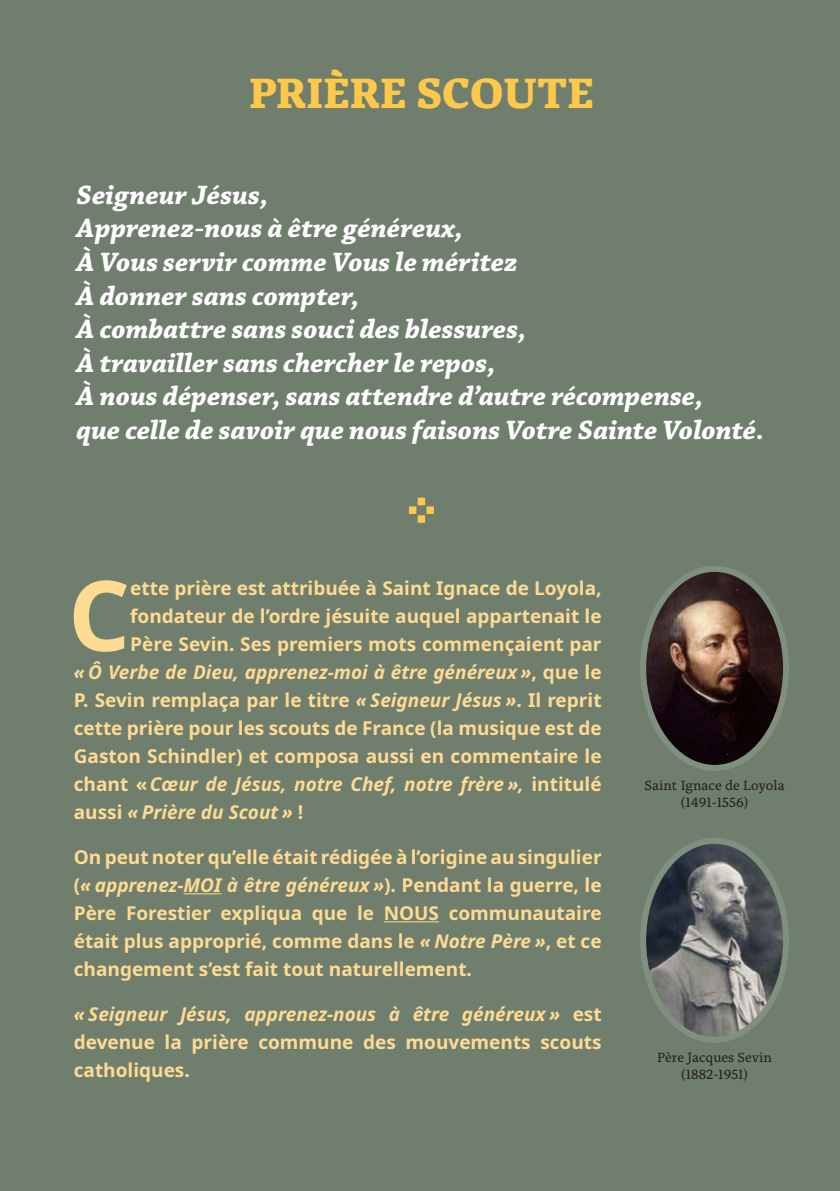
<style>
.page{position:relative;width:840px;height:1191px;background:#fff}
.page>*{position:absolute;margin:0;border:0;box-sizing:border-box;transform-origin:0 0}
.texte_9_5{font:700 97.4px "Noto Sans";color:#fedb93}
.titre{font:700 44.6px "Alda OTCEV";color:#fec94a}
.texte_9_5-2{font:italic 700 28px "Chaparral Pro";color:#fff}
.texte_9_5-3{font:700 19px/28px "Noto Sans";color:#fedb93;text-align:justify}
.texte_9_5-4{font:italic 700 19px "Noto Sans";color:#fedb93}
.t1{font:14px "Alda OTCEV";color:#231f20}
.s1{font-style:normal}
.s2{font-style:italic}
</style>
<div class="page">
<div style="left:0;top:0;width:839px;height:1191px;background:#707e6e"></div>
<hr style="left:183px;top:893px;width:38px;height:1px;background:#fedb93">
<hr style="left:383px;top:921px;width:56px;height:1px;background:#fedb93">
<svg style="left:409px;top:497px;width:24px;height:26px"></svg>
<img style="left:646px;top:844px;width:139px;height:195px">
<div style="left:639px;top:837px;width:149px;height:206px;border:6px solid #7f907e;border-radius:50%"></div>
<img style="left:646px;top:569px;width:139px;height:199px">
<div style="left:639px;top:566px;width:149px;height:205px;border:6px solid #7f907e;border-radius:50%"></div>
<p class="titre" style="left:249px;top:57px;width:346px">PRIÈRE SCOUTE</p>
<p class="texte_9_5-2" style="left:77px;top:178px;width:193px">Seigneur Jésus,</p>
<p class="texte_9_5-2" style="left:77px;top:212px;width:388px">Apprenez-nous à être généreux,</p>
<p class="texte_9_5-2" style="left:77px;top:246px;width:442px">À Vous servir comme Vous le méritez</p>
<p class="texte_9_5-2" style="left:77px;top:279px;width:284px">À donner sans compter,</p>
<p class="texte_9_5-2" style="left:77px;top:313px;width:451px">À combattre sans souci des blessures,</p>
<p class="texte_9_5-2" style="left:77px;top:346px;width:420px">À travailler sans chercher le repos,</p>
<p class="texte_9_5-2" style="left:77px;top:380px;width:628px">À nous dépenser, sans attendre d’autre récompense,</p>
<p class="texte_9_5-2" style="left:77px;top:414px;width:689px">que celle de savoir que nous faisons Votre Sainte Volonté.</p>
<p class="texte_9_5" style="left:68px;top:546px;width:64px">C</p>
<p class="texte_9_5-3" style="left:130px;top:574px;width:472px">ette prière est attribuée à Saint Ignace de Loyola,</p>
<p class="texte_9_5-3" style="left:130px;top:602px;width:472px">fondateur de l’ordre jésuite auquel appartenait le</p>
<p class="texte_9_5-3" style="left:130px;top:630px;width:472px">Père Sevin. Ses premiers mots commençaient par</p>
<p class="texte_9_5-4" style="left:74px;top:658px;width:529px">« Ô Verbe de Dieu, apprenez-moi à être généreux »<span class="s1">, que le</span></p>
<p class="texte_9_5-3" style="left:74px;top:686px;width:529px">P. Sevin remplaça par le titre <span class="s2">« Seigneur Jésus »</span>. Il reprit</p>
<p class="texte_9_5-3" style="left:74px;top:714px;width:529px">cette prière pour les scouts de France (la musique est de</p>
<p class="texte_9_5-3" style="left:74px;top:742px;width:529px">Gaston Schindler) et composa aussi en commentaire le</p>
<p class="texte_9_5-4" style="left:74px;top:770px;width:529px"><span class="s1">chant «</span>Cœur de Jésus, notre Chef, notre frère », <span class="s1">intitulé</span></p>
<p class="texte_9_5-4" style="left:74px;top:798px;width:231px"><span class="s1">aussi</span> « Prière du Scout » <span class="s1">!</span></p>
<p class="texte_9_5-3" style="left:74px;top:843px;width:529px">On peut noter qu’elle était rédigée à l’origine au singulier (<span class="s2">« apprenez-MOI à être généreux »</span>). Pendant la guerre, le Père Forestier expliqua que le NOUS communautaire était plus approprié, comme dans le <span class="s2">« Notre Père »</span>, et ce changement s’est fait tout naturellement.</p>
<p class="texte_9_5-3" style="left:74px;top:1000px;width:529px"><span class="s2">« Seigneur Jésus, apprenez-nous à être généreux »</span> est devenue la prière commune des mouvements scouts catholiques.</p>
<p class="t1" style="left:644px;top:775px;width:142px">Saint Ignace de Loyola</p>
<p class="t1" style="left:680px;top:792px;width:70px">(1491-1556)</p>
<p class="t1" style="left:656px;top:1047px;width:116px">Père Jacques Sevin</p>
<p class="t1" style="left:680px;top:1064px;width:69px">(1882-1951)</p>
</div>
